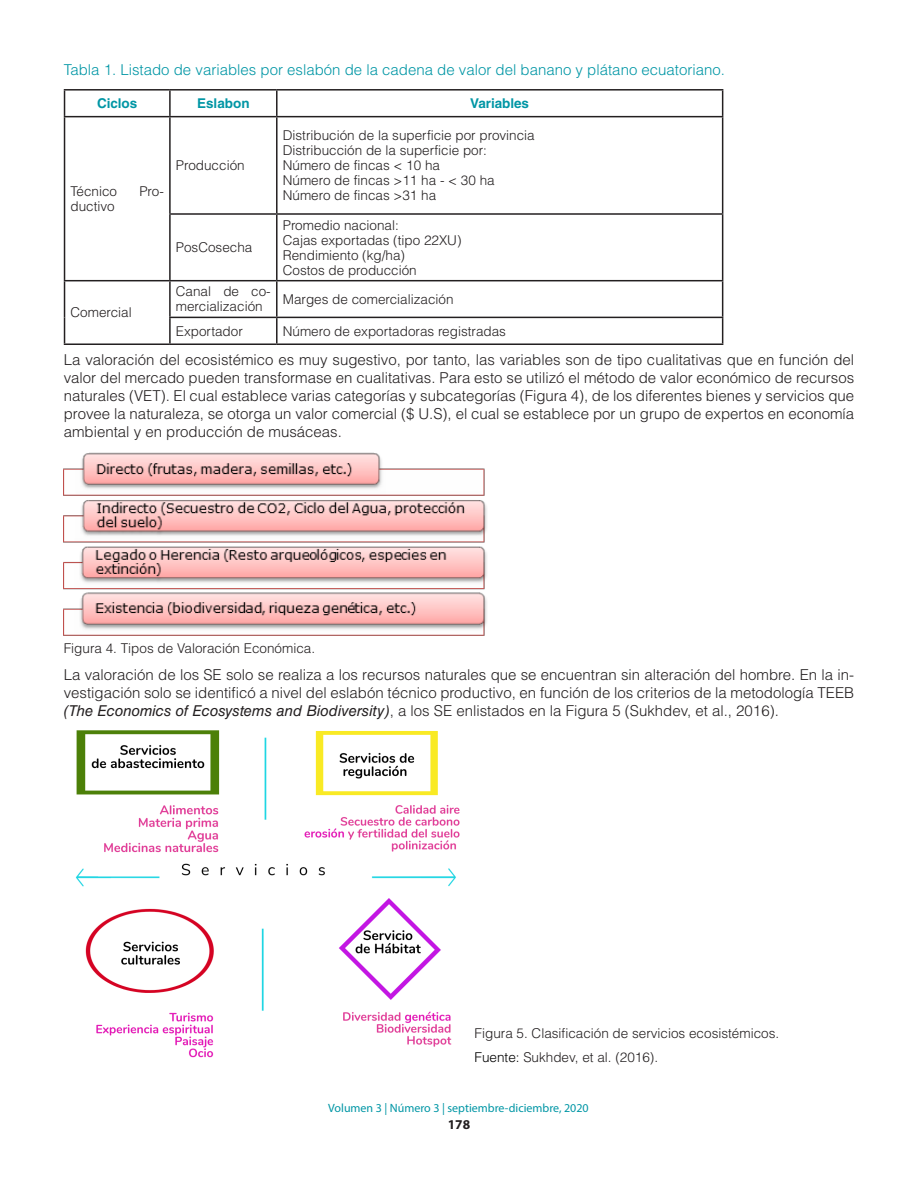
<style>
.page{position:relative;width:918px;height:1188px;background:#fff}
.page>*{position:absolute;margin:0;border:0;box-sizing:border-box;transform-origin:0 0}
.TEXTO{font:300 15px/18px "Helvetica LT Std";color:#231f20;text-align:justify}
.TITULOS_AZUL{font:300 15px "Helvetica LT Std";color:#0096a5}
.textos_tabla{font:300 13.5px/15px "Helvetica LT Std";color:#231f20}
.pie_de_foto{font:300 13.5px "Helvetica LT Std";color:#231f20}
.textos_tabla_-_Títul{font:700 13.5px "Helvetica LT Std";color:#0096a5}
.t1{font:700 13.5px "Myriad Pro";color:#231f20}
.t2{font:12px "Myriad Pro";color:#0096a5}
.s1{font-weight:400;font-style:italic}
.s2{color:#000}
</style>
<div class="page">
<hr style="left:64px;top:89px;width:106px;height:2px;background:#231f20">
<svg style="left:64px;top:91px;width:1px;height:25px"></svg>
<hr style="left:170px;top:89px;width:107px;height:2px;background:#231f20">
<hr style="left:169px;top:91px;width:2px;height:25px;background:#231f20">
<hr style="left:277px;top:89px;width:446px;height:2px;background:#231f20">
<hr style="left:276px;top:91px;width:2px;height:25px;background:#231f20">
<svg style="left:722px;top:91px;width:1px;height:25px"></svg>
<hr style="left:64px;top:116px;width:106px;height:1px;background:#231f20">
<hr style="left:64px;top:117px;width:1px;height:97px;background:#231f20">
<hr style="left:170px;top:116px;width:107px;height:1px;background:#231f20">
<hr style="left:169px;top:117px;width:2px;height:96px;background:#231f20">
<hr style="left:277px;top:116px;width:446px;height:1px;background:#231f20">
<hr style="left:276px;top:117px;width:2px;height:96px;background:#231f20">
<hr style="left:722px;top:117px;width:1px;height:96px;background:#231f20">
<hr style="left:64px;top:214px;width:1px;height:66px;background:#231f20">
<hr style="left:169px;top:213px;width:108px;height:2px;background:#231f20">
<hr style="left:169px;top:215px;width:2px;height:65px;background:#231f20">
<hr style="left:277px;top:213px;width:446px;height:2px;background:#231f20">
<hr style="left:276px;top:215px;width:2px;height:65px;background:#231f20">
<hr style="left:722px;top:215px;width:1px;height:65px;background:#231f20">
<hr style="left:64px;top:280px;width:106px;height:1px;background:#231f20">
<hr style="left:64px;top:281px;width:1px;height:36px;background:#231f20">
<hr style="left:170px;top:280px;width:107px;height:1px;background:#231f20">
<hr style="left:169px;top:281px;width:2px;height:36px;background:#231f20">
<hr style="left:277px;top:280px;width:446px;height:1px;background:#231f20">
<hr style="left:276px;top:281px;width:2px;height:36px;background:#231f20">
<hr style="left:722px;top:281px;width:1px;height:36px;background:#231f20">
<svg style="left:64px;top:317px;width:1px;height:26px"></svg>
<hr style="left:169px;top:317px;width:108px;height:1px;background:#231f20">
<hr style="left:169px;top:318px;width:2px;height:25px;background:#231f20">
<hr style="left:277px;top:317px;width:446px;height:1px;background:#231f20">
<hr style="left:276px;top:318px;width:2px;height:25px;background:#231f20">
<svg style="left:722px;top:318px;width:1px;height:25px"></svg>
<hr style="left:64px;top:343px;width:106px;height:2px;background:#231f20">
<hr style="left:170px;top:343px;width:107px;height:2px;background:#231f20">
<hr style="left:277px;top:343px;width:446px;height:2px;background:#231f20">
<img style="left:64px;top:452px;width:423px;height:184px">
<img style="left:75px;top:730px;width:385px;height:328px">
<p class="TITULOS_AZUL" style="left:64px;top:60px;width:663px">Tabla 1. Listado de variables por eslabón de la cadena de valor del banano y plátano ecuatoriano.</p>
<p class="textos_tabla_-_Títul" style="left:97px;top:95px;width:42px">Ciclos</p>
<p class="textos_tabla_-_Títul" style="left:197px;top:95px;width:54px">Eslabon</p>
<p class="textos_tabla_-_Títul" style="left:470px;top:95px;width:60px">Variables</p>
<p class="textos_tabla" style="left:71px;top:184px;width:48px">Técnico</p>
<p class="textos_tabla" style="left:139px;top:184px;width:26px">Pro-</p>
<p class="textos_tabla" style="left:71px;top:199px;width:46px">ductivo</p>
<p class="textos_tabla" style="left:176px;top:158px;width:70px">Producción</p>
<p class="textos_tabla" style="left:176px;top:240px;width:78px">PosCosecha</p>
<p class="textos_tabla" style="left:283px;top:128px;width:254px">Distribución de la superficie por provincia</p>
<p class="textos_tabla" style="left:283px;top:143px;width:206px">Distribucción de la superficie por:</p>
<p class="textos_tabla" style="left:283px;top:158px;width:159px">Número de fincas &lt; 10 ha</p>
<p class="textos_tabla" style="left:283px;top:173px;width:213px">Número de fincas &gt;11 ha - &lt; 30 ha</p>
<p class="textos_tabla" style="left:283px;top:188px;width:155px">Número de fincas &gt;31 ha</p>
<p class="textos_tabla" style="left:283px;top:217px;width:118px">Promedio nacional:</p>
<p class="textos_tabla" style="left:283px;top:232px;width:180px">Cajas exportadas (tipo 22XU)</p>
<p class="textos_tabla" style="left:283px;top:247px;width:124px">Rendimiento (kg/ha)</p>
<p class="textos_tabla" style="left:283px;top:262px;width:136px">Costos de producción</p>
<p class="textos_tabla" style="left:176px;top:284px;width:96px">Canal de co&shy;mercialización</p>
<p class="textos_tabla" style="left:283px;top:291px;width:172px">Marges de comercialización</p>
<p class="textos_tabla" style="left:176px;top:323px;width:69px">Exportador</p>
<p class="textos_tabla" style="left:283px;top:323px;width:225px">Número de exportadoras registradas</p>
<p class="TEXTO" style="left:64px;top:351px;width:792px">La valoración del ecosistémico es muy sugestivo, por tanto, las variables son de tipo cualitativas que en función del valor del mercado pueden transformase en cualitativas. Para esto se utilizó el método de valor económico de recursos naturales (VET). El cual establece varias categorías y subcategorías (Figura 4), de los diferentes bienes y servicios que provee la naturaleza, se otorga un valor comercial ($ U.S), el cual se establece por un grupo de expertos en economía ambiental y en producción de musáceas.</p>
<p class="textos_tabla" style="left:71px;top:305px;width:63px">Comercial</p>
<p class="pie_de_foto" style="left:64px;top:640px;width:253px">Figura 4. Tipos de Valoración Económica.</p>
<p class="TEXTO" style="left:64px;top:665px;width:792px">La valoración de los SE solo se realiza a los recursos naturales que se encuentran sin alteración del hombre. En la in&shy;vestigación solo se identificó a nivel del eslabón técnico productivo, en función de los criterios de la metodología TEEB <span class="s1">(The Economics of Ecosystems and Biodiversity)</span>, a los SE enlistados en la Figura 5 (Sukhdev, et al., 2016).</p>
<p class="pie_de_foto" style="left:475px;top:1024px;width:306px">Figura 5. Clasificación de servicios ecosistémicos.</p>
<p class="pie_de_foto" style="left:475px;top:1049px;width:185px"><span class="s2">Fuente:</span> Sukhdev, et al. (2016).</p>
<p class="t2" style="left:328px;top:1101px;width:262px">Volumen 3 | Número 3 | septiembre-diciembre, 2020</p>
<p class="t1" style="left:448px;top:1116px;width:24px">178</p>
</div>
